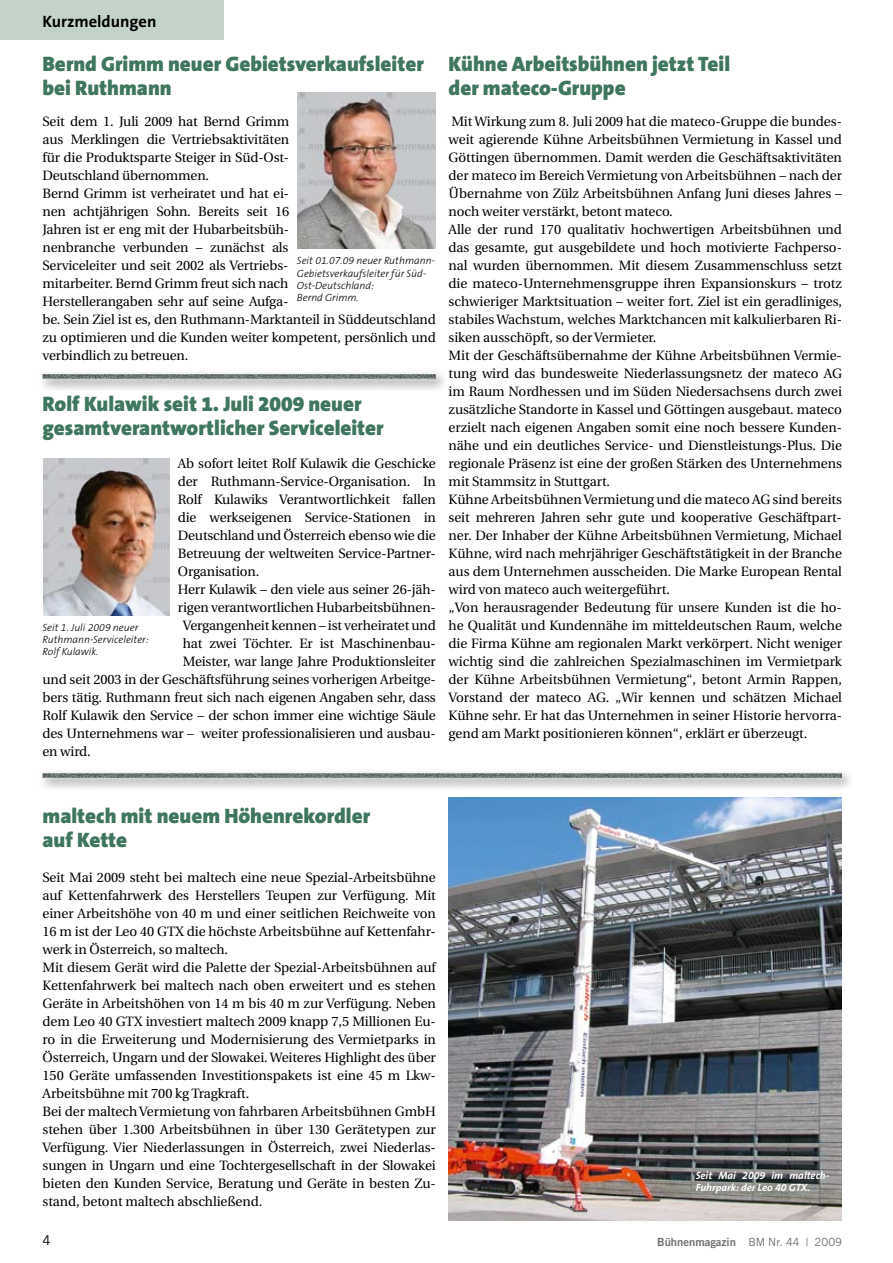
<style>
.page{position:relative;width:893px;height:1263px;background:#fff}
.page>*{position:absolute;margin:0;border:0;box-sizing:border-box;transform-origin:0 0}
.t1{font:900 21px/24px "The Sans B9";color:#3f765e}
.t2{font:700 16.5px "The Sans B7";color:#000}
.t3{font:13.5px/18px "Utopia";letter-spacing:-.005em;color:#000}
.t4{font:13.5px "Trade Gothic";color:#000}
.t5{font:11.25px "Trade Gothic Bold Two";color:#6f6f6e}
.t6{font:italic 300 10.5px/12.3px "The Sans B3";color:#000}
.t7{font:italic 700 10.5px/12.3px "The Sans B7";color:#fff}
.s1{font-family:"Trade Gothic"}
</style>
<div class="page">
<div style="left:0;top:0;width:223px;height:39px;background:#c3d3ca"></div>
<img style="left:449px;top:797px;width:393px;height:423px">
<img style="left:298px;top:92px;width:138px;height:157px">
<div style="left:37px;top:369px;width:411px;height:23px;background:#f9f9f9"></div>
<div style="left:33px;top:364px;width:413px;height:25px;background:#fff;opacity:.75"></div>
<div style="left:41px;top:373px;width:396px;height:8px;background:#000;opacity:.75"></div>
<img style="left:43px;top:458px;width:126px;height:157px">
<div style="left:37px;top:768px;width:817px;height:23px;background:#fafafa"></div>
<div style="left:33px;top:763px;width:819px;height:25px;background:#fff;opacity:.75"></div>
<div style="left:41px;top:772px;width:801px;height:8px;background:#000;opacity:.75"></div>
<p class="t2" style="left:43px;top:13px;width:115px">Kurzmeldungen</p>
<h1 class="t1" style="left:43px;top:52px;width:383px">Bernd Grimm neuer Gebietsverkaufsleiter bei Ruthmann</h1>
<p class="t3" style="left:43px;top:113px;width:395px">Seit dem 1. Juli 2009 hat Bernd Grimm<br>aus Merklingen die Vertriebsaktivitäten<br>für die Produktsparte Steiger in Süd-Ost-<br>Deutschland übernommen.<br>Bernd Grimm ist verheiratet und hat ei-<br>nen achtjährigen Sohn. Bereits seit 16<br>Jahren ist er eng mit der Hubarbeitsbüh-<br>nenbranche verbunden – zunächst als<br>Serviceleiter und seit 2002 als Vertriebs-<br>mitarbeiter. Bernd Grimm freut sich nach<br>Herstellerangaben sehr auf seine Aufga-<br>be. Sein Ziel ist es, den Ruthmann-Marktanteil in Süddeutschland zu optimieren und die Kunden weiter kompetent, persönlich und verbindlich zu betreuen.</p>
<p class="t6" style="left:297px;top:255px;width:140px">Seit 01.07.09 neuer Ruthmann-<br>Gebietsverkaufsleiter für Süd-<br>Ost-Deutschland:<br>Bernd Grimm.</p>
<h1 class="t1" style="left:43px;top:392px;width:343px">Rolf Kulawik seit 1. Juli 2009 neuer gesamtverantwortlicher Serviceleiter</h1>
<p class="t3" style="left:178px;top:455px;width:260px">Ab sofort leitet Rolf Kulawik die Geschicke</p>
<p class="t3" style="left:178px;top:473px;width:259px">der Ruthmann-Service-Organisation. In</p>
<p class="t3" style="left:178px;top:491px;width:260px">Rolf Kulawiks Verantwortlichkeit fallen</p>
<p class="t3" style="left:178px;top:509px;width:259px">die werkseigenen Service-Stationen in</p>
<p class="t3" style="left:178px;top:527px;width:259px">Deutschland und Österreich ebenso wie die</p>
<p class="t3" style="left:178px;top:545px;width:259px">Betreuung der weltweiten Service-Partner-</p>
<p class="t3" style="left:178px;top:563px;width:83px">Organisation.</p>
<p class="t3" style="left:178px;top:581px;width:259px">Herr Kulawik – den viele aus seiner 26-jäh-</p>
<p class="t3" style="left:178px;top:599px;width:259px">rigen verantwortlichen Hubarbeitsbühnen-</p>
<p class="t3" style="left:183px;top:617px;width:254px">Vergangenheit kennen – ist verheiratet und</p>
<p class="t3" style="left:183px;top:635px;width:255px">hat zwei Töchter. Er ist Maschinenbau-</p>
<p class="t3" style="left:183px;top:653px;width:255px">Meister, war lange Jahre Produktionsleiter</p>
<p class="t3" style="left:43px;top:671px;width:395px">und seit 2003 in der Geschäftsführung seines vorherigen Arbeitge-</p>
<p class="t3" style="left:43px;top:689px;width:395px">bers tätig. Ruthmann freut sich nach eigenen Angaben sehr, dass</p>
<p class="t3" style="left:43px;top:707px;width:395px">Rolf Kulawik den Service – der schon immer eine wichtige Säule</p>
<p class="t3" style="left:43px;top:725px;width:395px">des Unternehmens war – weiter professionalisieren und ausbau-</p>
<p class="t3" style="left:43px;top:743px;width:50px">en wird.</p>
<p class="t6" style="left:43px;top:621px;width:108px">Seit 1. Juli 2009 neuer<br>Ruthmann-Serviceleiter:<br>Rolf Kulawik.</p>
<h1 class="t1" style="left:449px;top:52px;width:283px">Kühne Arbeitsbühnen jetzt Teil der mateco-Gruppe</h1>
<p class="t3" style="left:449px;top:113px;width:395px">Mit Wirkung zum 8. Juli 2009 hat die mateco-Gruppe die bundes&shy;weit agierende Kühne Arbeitsbühnen Vermietung in Kassel und Göttingen übernommen. Damit werden die Geschäftsaktivitäten der mateco im Bereich Vermietung von Arbeitsbühnen – nach der Übernahme von Zülz Arbeitsbühnen Anfang Juni dieses Jahres – noch weiter verstärkt, betont mateco.<br>Alle der rund 170 qualitativ hochwertigen Arbeitsbühnen und das gesamte, gut ausgebildete und hoch motivierte Fachperso&shy;nal wurden übernommen. Mit diesem Zusammenschluss setzt die mateco-Unternehmensgruppe ihren Expansionskurs – trotz schwieriger Marktsituation – weiter fort. Ziel ist ein geradliniges, stabiles Wachstum, welches Marktchancen mit kalkulierbaren Ri&shy;siken ausschöpft, so der Vermieter.<br>Mit der Geschäftsübernahme der Kühne Arbeitsbühnen Vermie&shy;tung wird das bundesweite Niederlassungsnetz der mateco AG im Raum Nordhessen und im Süden Niedersachsens durch zwei zusätzliche Standorte in Kassel und Göttingen ausgebaut. mateco erzielt nach eigenen Angaben somit eine noch bessere Kunden&shy;nähe und ein deutliches Service- und Dienstleistungs-Plus. Die regionale Präsenz ist eine der großen Stärken des Unternehmens mit Stammsitz in Stuttgart.<br>Kühne Arbeitsbühnen Vermietung und die mateco AG sind bereits seit mehreren Jahren sehr gute und kooperative Geschäftpart&shy;ner. Der Inhaber der Kühne Arbeitsbühnen Vermietung, Michael Kühne, wird nach mehrjähriger Geschäftstätigkeit in der Branche aus dem Unternehmen ausscheiden. Die Marke European Rental wird von mateco auch weitergeführt.<br>„Von herausragender Bedeutung für unsere Kunden ist die ho&shy;he Qualität und Kundennähe im mitteldeutschen Raum, welche die Firma Kühne am regionalen Markt verkörpert. Nicht weniger wichtig sind die zahlreichen Spezialmaschinen im Vermietpark der Kühne Arbeitsbühnen Vermietung“, betont Armin Rappen, Vorstand der mateco AG. „Wir kennen und schätzen Michael Kühne sehr. Er hat das Unternehmen in seiner Historie hervorra&shy;gend am Markt positionieren können“, erklärt er überzeugt.</p>
<h1 class="t1" style="left:43px;top:805px;width:329px">maltech mit neuem Höhenrekordler auf Kette</h1>
<p class="t3" style="left:43px;top:869px;width:395px">Seit Mai 2009 steht bei maltech eine neue Spezial-Arbeitsbühne auf Kettenfahrwerk des Herstellers Teupen zur Verfügung. Mit einer Arbeitshöhe von 40 m und einer seitlichen Reichweite von 16 m ist der Leo 40 GTX die höchste Arbeitsbühne auf Kettenfahr&shy;werk in Österreich, so maltech.<br>Mit diesem Gerät wird die Palette der Spezial-Arbeitsbühnen auf Kettenfahrwerk bei maltech nach oben erweitert und es stehen Geräte in Arbeitshöhen von 14 m bis 40 m zur Verfügung. Neben dem Leo 40 GTX investiert maltech 2009 knapp 7,5 Millionen Eu&shy;ro in die Erweiterung und Modernisierung des Vermietparks in Österreich, Ungarn und der Slowakei. Weiteres Highlight des über 150 Geräte umfassenden Investitionspakets ist eine 45 m Lkw-Arbeitsbühne mit 700 kg Tragkraft.<br>Bei der maltech Vermietung von fahrbaren Arbeitsbühnen GmbH stehen über 1.300 Arbeitsbühnen in über 130 Gerätetypen zur Verfügung. Vier Niederlassungen in Österreich, zwei Niederlas&shy;sungen in Ungarn und eine Tochtergesellschaft in der Slowakei bieten den Kunden Service, Beratung und Geräte in besten Zu&shy;stand, betont maltech abschließend.</p>
<p class="t7" style="left:696px;top:1169px;width:135px">Seit Mai 2009 im maltech-<br>Fuhrpark: der Leo 40 GTX.</p>
<p class="t4" style="left:43px;top:1232px;width:10px">4</p>
<p class="t5" style="left:657px;top:1235px;width:186px">Bühnenmagazin <span class="s1">BM Nr. 44 | 2009</span></p>
</div>
